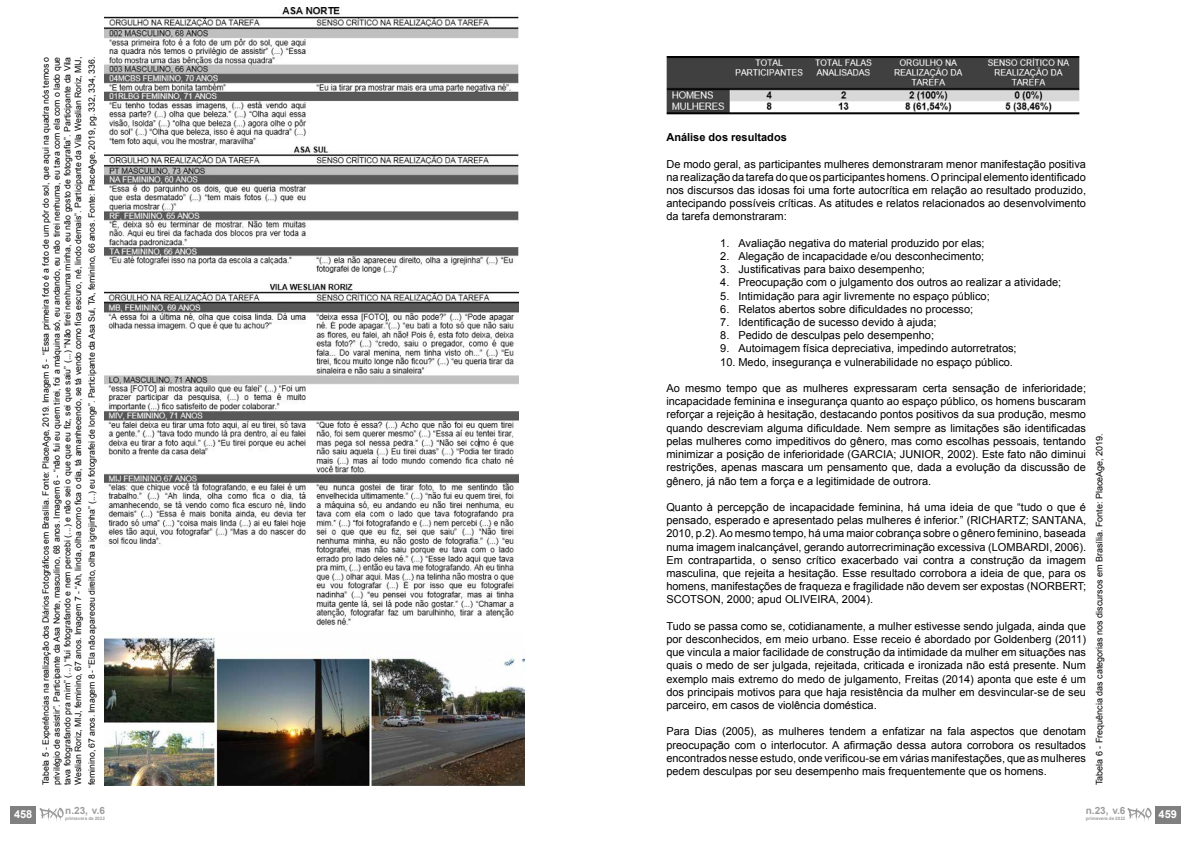
<style>
.page{position:relative;width:1191px;height:842px;background:#fff}
.page>*{position:absolute;margin:0;border:0;box-sizing:border-box;transform-origin:0 0}
.t1{font:11px/13.2px "Arial";color:#000;text-align:justify}
.t2{font:700 11px "Arial";color:#000}
.t3{font:700 11px "Arial";color:#fff}
.t4{font:700 10px "Arial";color:#9d9d9c}
.t5{font:9px "Arial";color:#000}
.t6{font:8.7px/10.8px "Arial";color:#000;text-align:justify}
.t7{font:700 4.6px "Arial";color:#9d9d9c}
</style>
<div class="page">
<img style="left:105px;top:7px;width:413px;height:265px">
<img style="left:105px;top:283px;width:413px;height:342px">
<img style="left:105px;top:637px;width:419px;height:148px">
<img style="left:666px;top:57px;width:413px;height:57px">
<div style="left:1155px;top:806px;width:25px;height:17px;background:#808080"></div>
<svg style="left:1127px;top:808px;width:24px;height:13px"></svg>
<div style="left:11px;top:806px;width:25px;height:17px;background:#808080"></div>
<svg style="left:40px;top:808px;width:24px;height:13px"></svg>
<p class="t3" style="left:14px;top:807px;width:20px">458</p>
<p class="t6" style="left:40px;top:785px;width:730px;rotate:-90deg">Tabela 5 - Experiências na realização dos Diários Fotográficos em Brasília. Fonte: PlaceAge, 2019. Imagem 5 - “Essa primeira foto é a foto de um pôr do sol, que aqui na quadra nós temos o privilégio de assistir”. Participante da Asa Norte, masculino, 68 anos. Imagem 6 - “não fui eu quem tirei, foi a máquina só, eu andando, eu não tirei nenhuma, eu tava com ela com o lado que tava fotografando pra mim” (...) “fui fotografando e nem percebi (...) e não sei o que que eu fiz, sei que saiu” (...) “Não tirei nenhuma minha, eu não gosto de fotografia”. Participante da Vila Weslian Roriz, MIJ, feminino, 67 anos. Imagem 7 - “Ah, linda, olha como fica o dia, tá amanhecendo, se tá vendo como fica escuro, né, lindo demais”. Participante da Vila Weslian Roriz, MIJ,</p>
<p class="t6" style="left:86px;top:785px;width:730px;rotate:-90deg">feminino, 67 anos. Imagem 8 - “Ela não apareceu direito, olha a igrejinha” (...) eu fotografei de longe”. Participante da Asa Sul, TA, feminino, 66 anos. Fonte: PlaceAge, 2019, pg. 332, 334, 336.</p>
<p class="t4" style="left:65px;top:804px;width:41px">n.23, v.6</p>
<p class="t7" style="left:65px;top:815px;width:41px">primavera de 2022</p>
<p class="t2" style="left:666px;top:130px;width:122px">Análise dos resultados</p>
<p class="t1" style="left:666px;top:157px;width:421px">De modo geral, as participantes mulheres demonstraram menor manifestação positiva na realização da tarefa do que os participantes homens. O principal elemento identificado nos discursos das idosas foi uma forte autocrítica em relação ao resultado produzido, antecipando possíveis críticas. As atitudes e relatos relacionados ao desenvolvimento da tarefa demonstraram:</p>
<p class="t1" style="left:720px;top:236px;width:266px">1. Avaliação negativa do material produzido por elas;</p>
<p class="t1" style="left:720px;top:250px;width:265px">2. Alegação de incapacidade e/ou desconhecimento;</p>
<p class="t1" style="left:720px;top:263px;width:206px">3. Justificativas para baixo desempenho;</p>
<p class="t1" style="left:720px;top:276px;width:342px">4. Preocupação com o julgamento dos outros ao realizar a atividade;</p>
<p class="t1" style="left:720px;top:289px;width:271px">5. Intimidação para agir livremente no espaço público;</p>
<p class="t1" style="left:720px;top:302px;width:254px">6. Relatos abertos sobre dificuldades no processo;</p>
<p class="t1" style="left:720px;top:316px;width:218px">7. Identificação de sucesso devido à ajuda;</p>
<p class="t1" style="left:720px;top:329px;width:215px">8. Pedido de desculpas pelo desempenho;</p>
<p class="t1" style="left:720px;top:342px;width:298px">9. Autoimagem física depreciativa, impedindo autorretratos;</p>
<p class="t1" style="left:720px;top:355px;width:294px">10. Medo, insegurança e vulnerabilidade no espaço público.</p>
<p class="t1" style="left:666px;top:382px;width:421px">Ao mesmo tempo que as mulheres expressaram certa sensação de inferioridade; incapacidade feminina e insegurança quanto ao espaço público, os homens buscaram reforçar a rejeição à hesitação, destacando pontos positivos da sua produção, mesmo quando descreviam alguma dificuldade. Nem sempre as limitações são identificadas pelas mulheres como impeditivos do gênero, mas como escolhas pessoais, tentando minimizar a posição de inferioridade (GARCIA; JUNIOR, 2002). Este fato não diminui restrições, apenas mascara um pensamento que, dada a evolução da discussão de gênero, já não tem a força e a legitimidade de outrora.</p>
<p class="t1" style="left:666px;top:500px;width:421px">Quanto à percepção de incapacidade feminina, há uma ideia de que “tudo o que é pensado, esperado e apresentado pelas mulheres é inferior.” (RICHARTZ; SANTANA, 2010, p.2). Ao mesmo tempo, há uma maior cobrança sobre o gênero feminino, baseada numa imagem inalcançável, gerando autorrecriminação excessiva (LOMBARDI, 2006).<br>Em contrapartida, o senso crítico exacerbado vai contra a construção da imagem masculina, que rejeita a hesitação. Esse resultado corrobora a ideia de que, para os homens, manifestações de fraqueza e fragilidade não devem ser expostas (NORBERT; SCOTSON, 2000; apud OLIVEIRA, 2004).</p>
<p class="t1" style="left:666px;top:619px;width:421px">Tudo se passa como se, cotidianamente, a mulher estivesse sendo julgada, ainda que por desconhecidos, em meio urbano. Esse receio é abordado por Goldenberg (2011) que vincula a maior facilidade de construção da intimidade da mulher em situações nas quais o medo de ser julgada, rejeitada, criticada e ironizada não está presente. Num exemplo mais extremo do medo de julgamento, Freitas (2014) aponta que este é um dos principais motivos para que haja resistência da mulher em desvincular-se de seu parceiro, em casos de violência doméstica.</p>
<p class="t1" style="left:666px;top:725px;width:421px">Para Dias (2005), as mulheres tendem a enfatizar na fala aspectos que denotam preocupação com o interlocutor. A afirmação dessa autora corrobora os resultados encontrados nesse estudo, onde verificou-se em várias manifestações, que as mulheres pedem desculpas por seu desempenho mais frequentemente que os homens.</p>
<p class="t5" style="left:1093px;top:785px;width:354px;rotate:-90deg">Tabela 6 - Frequência das categorias nos discursos em Brasília. Fonte: PlaceAge, 2019.</p>
<p class="t4" style="left:1085px;top:804px;width:41px">n.23, v.6</p>
<p class="t7" style="left:1085px;top:815px;width:41px">primavera de 2022</p>
<p class="t3" style="left:1158px;top:807px;width:20px">459</p>
</div>
